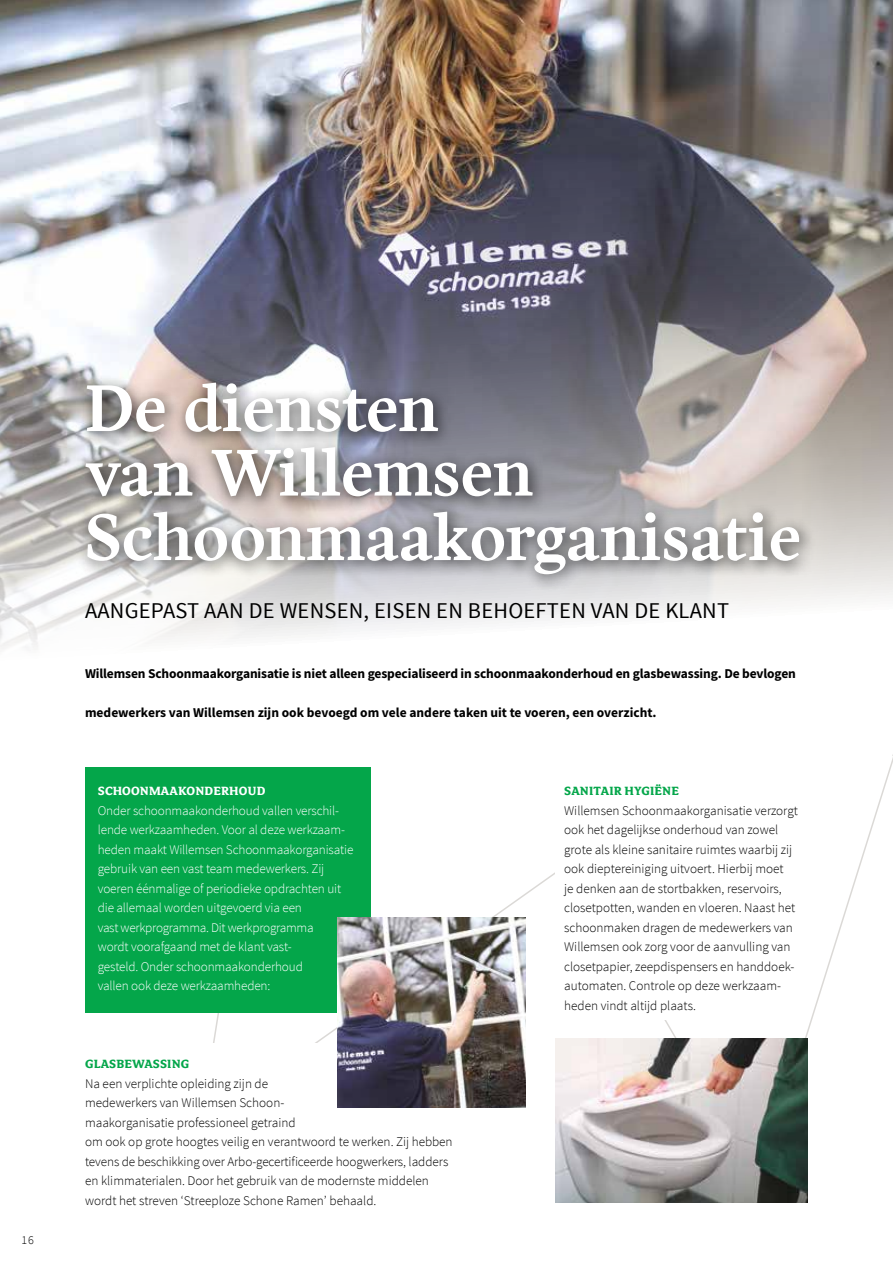
<style>
.page{position:relative;width:893px;height:1263px;background:#fff}
.page>*{position:absolute;margin:0;border:0;box-sizing:border-box;transform-origin:0 0}
.t1{font:700 66.3px/64.5px "Harfang";letter-spacing:-.005em;color:#fff}
.t2{font:22.5px "Source Sans Pro";letter-spacing:.01em;color:#000}
.t3{font:700 13.5px "Source Sans Pro";letter-spacing:-.01em;color:#000}
.t4{font:300 13.2px/19.5px "Source Sans Pro";color:#000}
.t5{font:300 13.2px/19.5px "Source Sans Pro";letter-spacing:-.01em;color:#fff}
.t6{font:700 13.2px "Avance Pro";letter-spacing:.01em;color:#04a64a}
.t7{font:700 13.2px "Avance Pro";letter-spacing:.01em;color:#fff}
.t8{font:300 12px "Source Sans Pro";color:#000}
</style>
<div class="page">
<svg style="left:199px;top:754px;width:694px;height:427px"></svg>
<div style="left:85px;top:767px;width:286px;height:245px;background:#04a64a"></div>
<div style="left:556px;top:781px;width:252px;height:238px;background:#fff"></div>
<img style="left:556px;top:1039px;width:252px;height:164px">
<div style="left:85px;top:1043px;width:368px;height:167px;background:#fff"></div>
<img style="left:337px;top:918px;width:189px;height:189px">
<img style="left:0;top:0;width:893px;height:649px">
<div style="left:76px;top:372px;width:740px;height:220px;background:#000;opacity:.75"></div>
<p class="t8" style="left:21px;top:1232px;width:14px">16</p>
<h1 class="t1" style="left:85px;top:376px;width:717px">De diensten<br>van Willemsen<br>Schoonmaakorganisatie</h1>
<h2 class="t2" style="left:85px;top:596px;width:646px">AANGEPAST AAN DE WENSEN, EISEN EN BEHOEFTEN VAN DE KLANT</h2>
<p class="t3" style="left:85px;top:664px;width:712px">Willemsen Schoonmaakorganisatie is niet alleen gespecialiseerd in schoonmaakonderhoud en glasbewassing. De bevlogen</p>
<p class="t3" style="left:85px;top:703px;width:573px">medewerkers van Willemsen zijn ook bevoegd om vele andere taken uit te voeren, een overzicht.</p>
<p class="t7" style="left:98px;top:784px;width:169px">SCHOONMAAKONDERHOUD</p>
<p class="t5" style="left:98px;top:800px;width:257px">Onder schoonmaakonderhoud vallen verschil&shy;lende werkzaamheden. Voor al deze werkzaam&shy;heden maakt Willemsen Schoonmaakorganisatie gebruik van een vast team medewerkers. Zij voeren éénmalige of periodieke opdrachten uit die allemaal worden uitgevoerd via een<br>vast werkprogramma. Dit werkprogramma<br>wordt voorafgaand met de klant vast-<br>gesteld. Onder schoonmaakonderhoud<br>vallen ook deze werkzaamheden:</p>
<p class="t6" style="left:85px;top:1057px;width:106px">GLASBEWASSING</p>
<p class="t4" style="left:85px;top:1073px;width:369px">Na een verplichte opleiding zijn de<br>medewerkers van Willemsen Schoon-<br>maakorganisatie professioneel getraind<br>om ook op grote hoogtes veilig en verantwoord te werken. Zij hebben tevens de beschikking over Arbo-gecertificeerde hoogwerkers, ladders en klimmaterialen. Door het gebruik van de modernste middelen wordt het streven ‘Streeploze Schone Ramen’ behaald.</p>
<p class="t6" style="left:564px;top:784px;width:116px">SANITAIR HYGIËNE</p>
<p class="t4" style="left:564px;top:800px;width:235px">Willemsen Schoonmaakorganisatie verzorgt ook het dagelijkse onderhoud van zowel grote als kleine sanitaire ruimtes waarbij zij ook dieptereiniging uitvoert. Hierbij moet<br>je denken aan de stortbakken, reservoirs, closetpotten, wanden en vloeren. Naast het schoonmaken dragen de medewerkers van Willemsen ook zorg voor de aanvulling van closetpapier, zeepdispensers en handdoek&shy;automaten. Controle op deze werkzaam&shy;heden vindt altijd plaats.</p>
</div>
